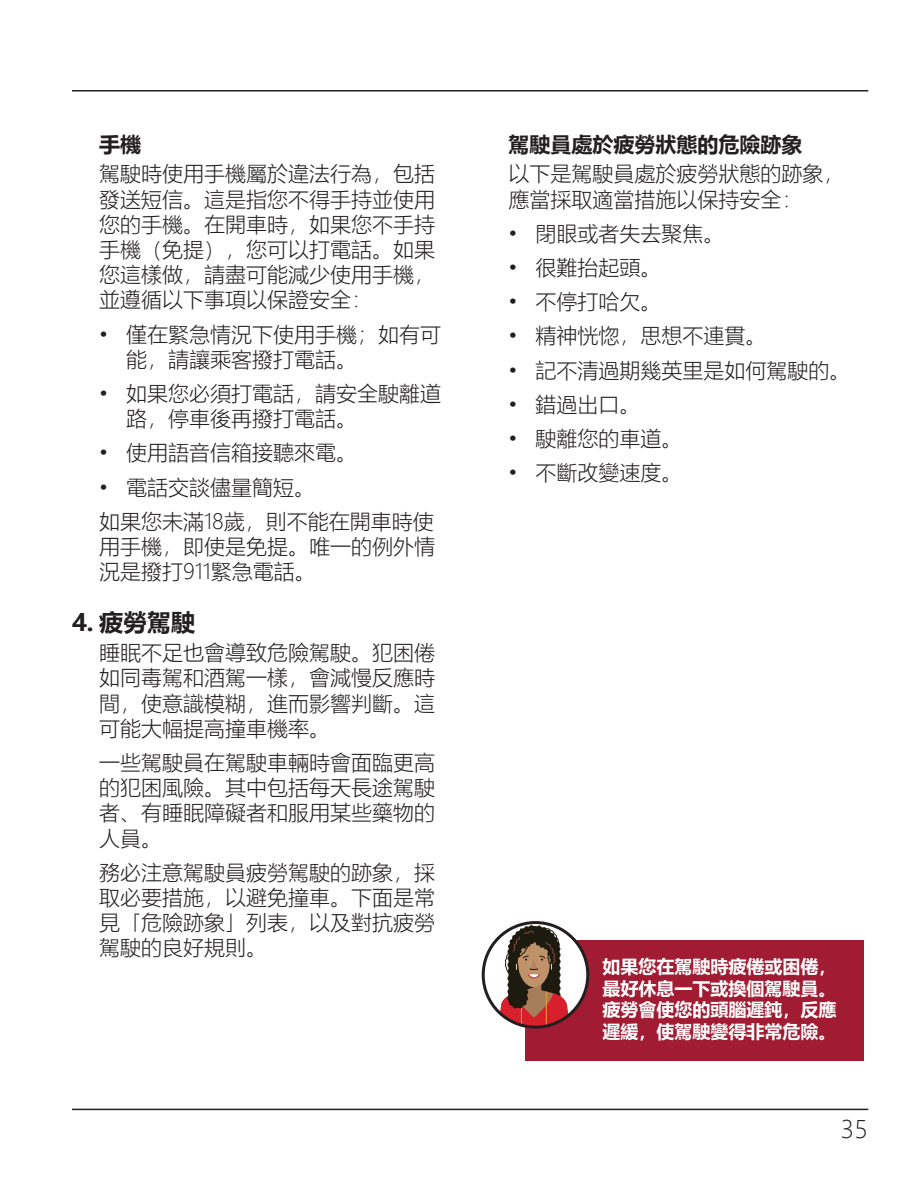
<style>
.page{position:relative;width:918px;height:1188px;background:#fff}
.page>*{position:absolute;margin:0;border:0;box-sizing:border-box;transform-origin:0 0}
.SubHeader{font:700 24px "Microsoft Ya Hei";color:#231f20}
.t1{font:300 24px "Microsoft Ya Hei";color:#231f20}
.Subsection_Text{font:300 21px/25.2px "Microsoft Ya Hei";color:#231f20;text-align:justify}
.Subsection_No_Numbers{font:700 21px "Microsoft Ya Hei";color:#231f20}
.Subsection_No_Numbers-2{font:700 18px/21.6px "Microsoft Ya Hei";color:#fff;text-align:justify}
</style>
<div class="page">
<hr style="left:72px;top:1109px;width:796px;height:1px;background:#231f20">
<hr style="left:72px;top:90px;width:796px;height:2px;background:#231f20">
<div style="left:526px;top:940px;width:338px;height:121px;background:#a11b33"></div>
<svg style="left:482px;top:921px;width:107px;height:108px"></svg>
<p class="Subsection_No_Numbers" style="left:99px;top:130px;width:43px">手機</p>
<p class="Subsection_Text" style="left:99px;top:161px;width:337px">駕駛時使用手機屬於違法行為，包括發送短信。這是指您不得手持並使用您的手機。在開車時，如果您不手持手機（免提），您可以打電話。如果您這樣做，請盡可能減少使用手機，並遵循以下事項以保證安全：</p>
<p class="Subsection_Text" style="left:126px;top:321px;width:316px;text-indent:-27px">• 僅在緊急情況下使用手機；如有可能，請讓乘客撥打電話。</p>
<p class="Subsection_Text" style="left:126px;top:380px;width:316px;text-indent:-27px">• 如果您必須打電話，請安全駛離道路，停車後再撥打電話。</p>
<p class="Subsection_Text" style="left:99px;top:440px;width:259px">• 使用語音信箱接聽來電。</p>
<p class="Subsection_Text" style="left:99px;top:474px;width:217px">• 電話交談儘量簡短。</p>
<p class="Subsection_Text" style="left:99px;top:508px;width:337px">如果您未滿18歲，則不能在開車時使用手機，即使是免提。唯一的例外情況是撥打911緊急電話。</p>
<p class="SubHeader" style="left:72px;top:605px;width:124px">4. 疲勞駕駛</p>
<p class="Subsection_Text" style="left:99px;top:640px;width:337px">睡眠不足也會導致危險駕駛。犯困倦如同毒駕和酒駕一樣，會減慢反應時間，使意識模糊，進而影響判斷。這可能大幅提高撞車機率。</p>
<p class="Subsection_Text" style="left:99px;top:749px;width:337px">一些駕駛員在駕駛車輛時會面臨更高的犯困風險。其中包括每天長途駕駛者、有睡眠障礙者和服用某些藥物的人員。</p>
<p class="Subsection_Text" style="left:99px;top:859px;width:337px">務必注意駕駛員疲勞駕駛的跡象，採取必要措施，以避免撞車。下面是常見「危險跡象」列表，以及對抗疲勞駕駛的良好規則。</p>
<p class="Subsection_No_Numbers" style="left:508px;top:130px;width:295px">駕駛員處於疲勞狀態的危險跡象</p>
<p class="Subsection_Text" style="left:508px;top:161px;width:337px">以下是駕駛員處於疲勞狀態的跡象，應當採取適當措施以保持安全：</p>
<p class="Subsection_Text" style="left:508px;top:220px;width:217px">• 閉眼或者失去聚焦。</p>
<p class="Subsection_Text" style="left:508px;top:254px;width:154px">• 很難抬起頭。</p>
<p class="Subsection_Text" style="left:508px;top:289px;width:154px">• 不停打哈欠。</p>
<p class="Subsection_Text" style="left:508px;top:323px;width:259px">• 精神恍惚，思想不連貫。</p>
<p class="Subsection_Text" style="left:508px;top:357px;width:343px">• 記不清過期幾英里是如何駕駛的。</p>
<p class="Subsection_Text" style="left:508px;top:391px;width:133px">• 錯過出口。</p>
<p class="Subsection_Text" style="left:508px;top:425px;width:175px">• 駛離您的車道。</p>
<p class="Subsection_Text" style="left:508px;top:460px;width:175px">• 不斷改變速度。</p>
<p class="Subsection_No_Numbers-2" style="left:602px;top:955px;width:235px">如果您在駕駛時疲倦或困倦，最好休息一下或換個駕駛員。疲勞會使您的頭腦遲鈍，反應遲緩，使駕駛變得非常危險。</p>
<p class="t1" style="left:841px;top:1114px;width:28px">35</p>
</div>
